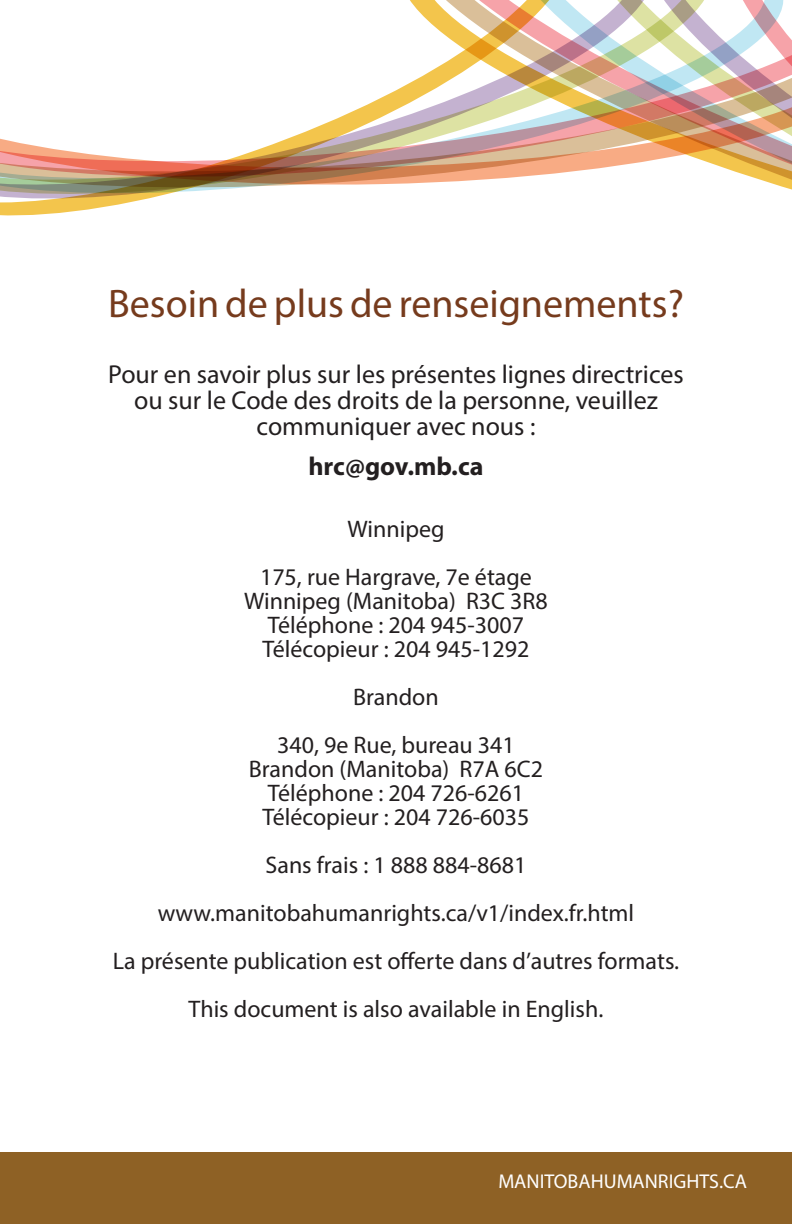
<style>
.page{position:relative;width:792px;height:1224px;background:#fff}
.page>*{position:absolute;margin:0;border:0;box-sizing:border-box;transform-origin:0 0}
.t1{font:40px "Myriad Pro";color:#763b1d}
.Body{font:26px/26px "Myriad Pro";color:#231f20;text-align:center}
.Body-2{font:700 26px "Myriad Pro";color:#231f20}
.t2{font:24px "Myriad Pro";color:#231f20}
.t3{font:20px "Myriad Pro";color:#fff}
</style>
<div class="page">
<svg style="left:0;top:187px;width:247px;height:28px"></svg>
<svg style="left:0;top:88px;width:400px;height:99px"></svg>
<svg style="left:400px;top:83px;width:9px;height:101px"></svg>
<svg style="left:409px;top:0;width:383px;height:190px"></svg>
<div style="left:0;top:1152px;width:792px;height:72px;background:#8e6125"></div>
<div style="left:34px;top:29px;width:245px;height:106px;background:#fff"></div>
<div style="left:14px;top:50px;width:319px;height:67px;background:#fff"></div>
<p class="t1" style="left:108px;top:278px;width:577px">Besoin de plus de renseignements?</p>
<p class="Body" style="left:108px;top:360px;width:577px">Pour en savoir plus sur les présentes lignes directrices ou sur le Code des droits de la personne, veuillez communiquer avec nous :</p>
<p class="Body-2" style="left:308px;top:449px;width:177px">hrc@gov.mb.ca</p>
<p class="t2" style="left:348px;top:514px;width:98px">Winnipeg</p>
<p class="t2" style="left:260px;top:562px;width:273px">175, rue Hargrave, 7e étage</p>
<p class="t2" style="left:244px;top:586px;width:305px">Winnipeg (Manitoba) R3C 3R8</p>
<p class="t2" style="left:268px;top:610px;width:258px">Téléphone : 204 945-3007</p>
<p class="t2" style="left:263px;top:634px;width:268px">Télécopieur : 204 945-1292</p>
<p class="t2" style="left:353px;top:682px;width:87px">Brandon</p>
<p class="t2" style="left:277px;top:730px;width:239px">340, 9e Rue, bureau 341</p>
<p class="t2" style="left:249px;top:754px;width:296px">Brandon (Manitoba) R7A 6C2</p>
<p class="t2" style="left:268px;top:778px;width:258px">Téléphone : 204 726-6261</p>
<p class="t2" style="left:263px;top:802px;width:268px">Télécopieur : 204 726-6035</p>
<p class="t2" style="left:266px;top:850px;width:262px">Sans frais : 1 888 884-8681</p>
<p class="t2" style="left:158px;top:898px;width:478px">www.manitobahumanrights.ca/v1/index.fr.html</p>
<p class="t2" style="left:113px;top:946px;width:568px">La présente publication est offerte dans d’autres formats.</p>
<p class="t2" style="left:189px;top:994px;width:416px">This document is also available in English.</p>
<p class="t3" style="left:498px;top:1169px;width:250px">MANITOBAHUMANRIGHTS.CA</p>
</div>
